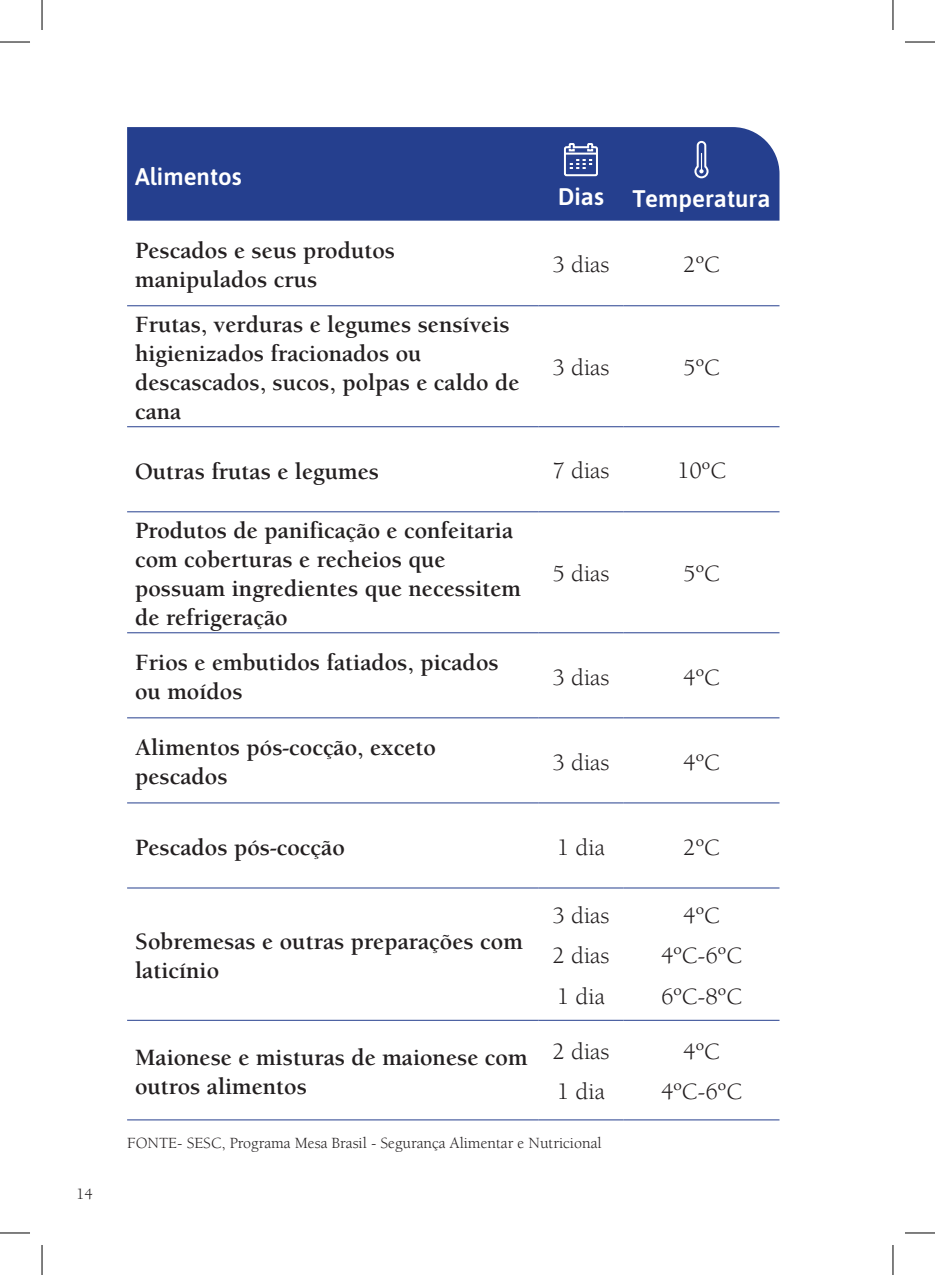
<style>
.page{position:relative;width:935px;height:1275px;background:#fff}
.page>*{position:absolute;margin:0;border:0;box-sizing:border-box;transform-origin:0 0}
.Tabela{font:700 24px/28.8px "Berkeley";color:#231f20}
.Tabela-2{font:24px "Berkeley";color:#231f20}
.Tabela-3{font:600 24px "Asap";color:#fff}
.Referências{font:16px "Berkeley";color:#231f20}
</style>
<div class="page">
<div style="left:127px;top:127px;width:652px;height:94px;background:#253f8e"></div>
<hr style="left:127px;top:305px;width:411px;height:1px;background:#253f8e">
<hr style="left:538px;top:305px;width:85px;height:1px;background:#253f8e">
<hr style="left:623px;top:305px;width:156px;height:1px;background:#253f8e">
<hr style="left:127px;top:426px;width:411px;height:1px;background:#253f8e">
<hr style="left:538px;top:426px;width:85px;height:1px;background:#253f8e">
<hr style="left:623px;top:426px;width:156px;height:1px;background:#253f8e">
<hr style="left:127px;top:511px;width:411px;height:1px;background:#253f8e">
<hr style="left:538px;top:511px;width:85px;height:1px;background:#253f8e">
<hr style="left:623px;top:511px;width:156px;height:1px;background:#253f8e">
<hr style="left:127px;top:632px;width:411px;height:1px;background:#253f8e">
<hr style="left:538px;top:632px;width:85px;height:1px;background:#253f8e">
<hr style="left:623px;top:632px;width:156px;height:1px;background:#253f8e">
<hr style="left:127px;top:717px;width:411px;height:1px;background:#253f8e">
<hr style="left:538px;top:717px;width:85px;height:1px;background:#253f8e">
<hr style="left:623px;top:717px;width:156px;height:1px;background:#253f8e">
<hr style="left:127px;top:802px;width:411px;height:1px;background:#253f8e">
<hr style="left:538px;top:802px;width:85px;height:1px;background:#253f8e">
<hr style="left:623px;top:802px;width:156px;height:1px;background:#253f8e">
<hr style="left:127px;top:887px;width:411px;height:1px;background:#253f8e">
<hr style="left:538px;top:887px;width:85px;height:1px;background:#253f8e">
<hr style="left:623px;top:887px;width:156px;height:1px;background:#253f8e">
<hr style="left:127px;top:1020px;width:411px;height:1px;background:#253f8e">
<hr style="left:538px;top:1020px;width:85px;height:1px;background:#253f8e">
<hr style="left:623px;top:1020px;width:156px;height:1px;background:#253f8e">
<hr style="left:127px;top:1119px;width:411px;height:1px;background:#253f8e">
<hr style="left:538px;top:1119px;width:85px;height:1px;background:#253f8e">
<hr style="left:623px;top:1119px;width:156px;height:1px;background:#253f8e">
<svg style="left:563px;top:142px;width:36px;height:35px"></svg>
<svg style="left:693px;top:140px;width:16px;height:39px"></svg>
<hr style="left:0;top:42px;width:30px;height:1px;background:#000">
<hr style="left:904px;top:42px;width:30px;height:1px;background:#000">
<hr style="left:0;top:1232px;width:30px;height:1px;background:#000">
<hr style="left:904px;top:1232px;width:30px;height:1px;background:#000">
<hr style="left:42px;top:0;width:1px;height:30px;background:#000">
<hr style="left:42px;top:1245px;width:1px;height:30px;background:#000">
<hr style="left:892px;top:0;width:1px;height:30px;background:#000">
<hr style="left:892px;top:1245px;width:1px;height:30px;background:#000">
<p class="Referências" style="left:76px;top:1185px;width:18px">14</p>
<p class="Tabela-3" style="left:135px;top:160px;width:108px">Alimentos</p>
<p class="Tabela" style="left:135px;top:236px;width:261px">Pescados e seus produtos manipulados crus</p>
<p class="Tabela" style="left:135px;top:311px;width:386px">Frutas, verduras e legumes sensíveis higienizados fracionados ou descascados, sucos, polpas e caldo de cana</p>
<p class="Tabela-3" style="left:558px;top:180px;width:48px">Dias</p>
<p class="Tabela-3" style="left:632px;top:182px;width:139px">Temperatura</p>
<p class="Tabela-2" style="left:552px;top:252px;width:58px">3 dias</p>
<p class="Tabela-2" style="left:683px;top:252px;width:38px">2ºC</p>
<p class="Tabela-2" style="left:552px;top:355px;width:58px">3 dias</p>
<p class="Tabela-2" style="left:683px;top:355px;width:38px">5ºC</p>
<p class="Tabela" style="left:135px;top:457px;width:245px">Outras frutas e legumes</p>
<p class="Tabela-2" style="left:552px;top:458px;width:58px">7 dias</p>
<p class="Tabela-2" style="left:677px;top:458px;width:50px">10ºC</p>
<p class="Tabela" style="left:135px;top:517px;width:387px">Produtos de panificação e confeitaria com coberturas e recheios que possuam ingredientes que necessitem de refrigeração</p>
<p class="Tabela-2" style="left:552px;top:561px;width:58px">5 dias</p>
<p class="Tabela-2" style="left:683px;top:561px;width:38px">5ºC</p>
<p class="Tabela" style="left:135px;top:648px;width:365px">Frios e embutidos fatiados, picados ou moídos</p>
<p class="Tabela" style="left:135px;top:733px;width:302px">Alimentos pós-cocção, exceto pescados</p>
<p class="Tabela-2" style="left:552px;top:664px;width:58px">3 dias</p>
<p class="Tabela-2" style="left:683px;top:664px;width:38px">4ºC</p>
<p class="Tabela-2" style="left:552px;top:749px;width:58px">3 dias</p>
<p class="Tabela-2" style="left:683px;top:749px;width:38px">4ºC</p>
<p class="Tabela" style="left:135px;top:833px;width:211px">Pescados pós-cocção</p>
<p class="Tabela-2" style="left:557px;top:834px;width:49px">1 dia</p>
<p class="Tabela-2" style="left:683px;top:834px;width:38px">2ºC</p>
<p class="Tabela" style="left:135px;top:927px;width:389px">Sobremesas e outras preparações com laticínio</p>
<p class="Tabela-2" style="left:552px;top:903px;width:58px">3 dias</p>
<p class="Tabela-2" style="left:552px;top:943px;width:58px">2 dias</p>
<p class="Tabela-2" style="left:557px;top:983px;width:49px">1 dia</p>
<p class="Tabela" style="left:135px;top:1043px;width:394px">Maionese e misturas de maionese com outros alimentos</p>
<p class="Tabela-2" style="left:552px;top:1039px;width:58px">2 dias</p>
<p class="Tabela-2" style="left:557px;top:1079px;width:49px">1 dia</p>
<p class="Referências" style="left:127px;top:1134px;width:476px">FONTE- SESC, Programa Mesa Brasil - Segurança Alimentar e Nutricional</p>
<p class="Tabela-2" style="left:683px;top:903px;width:38px">4ºC</p>
<p class="Tabela-2" style="left:661px;top:943px;width:82px">4ºC-6ºC</p>
<p class="Tabela-2" style="left:661px;top:983px;width:82px">6ºC-8ºC</p>
<p class="Tabela-2" style="left:683px;top:1039px;width:38px">4ºC</p>
<p class="Tabela-2" style="left:661px;top:1079px;width:82px">4ºC-6ºC</p>
</div>
